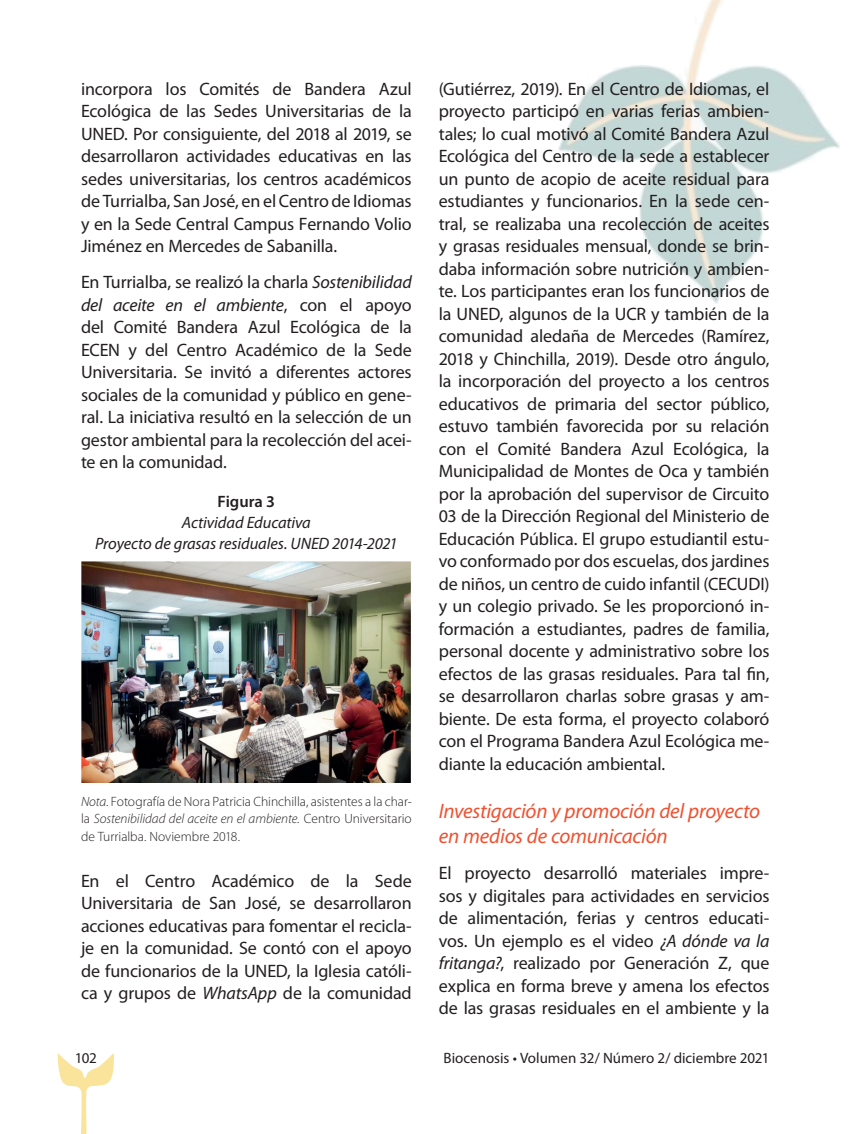
<style>
.page{position:relative;width:864px;height:1134px;background:#fff}
.page>*{position:absolute;margin:0;border:0;box-sizing:border-box;transform-origin:0 0}
.t1{font:italic 21px/25.5px "Myriad Pro";letter-spacing:-.01em;color:#f05130}
.t2{font:18px/22.5px "Myriad Pro";letter-spacing:-.01em;color:#231f20;text-align:justify}
.t3{font:italic 16.5px/21px "Myriad Pro";letter-spacing:-.01em;color:#231f20;text-align:center}
.t4{font:600 16.5px "Myriad Pro";letter-spacing:-.005em;color:#231f20}
.t5{font:15px "Myriad Pro";color:#231f20}
.t6{font:300 13.5px/18px "Myriad Pro";letter-spacing:-.005em;color:#231f20;text-align:justify}
.s1{font-style:italic}
</style>
<div class="page">
<svg style="left:57px;top:1053px;width:57px;height:81px"></svg>
<img style="left:558px;top:0;width:282px;height:304px">
<img style="left:81px;top:562px;width:330px;height:220px">
<p class="t2" style="left:81px;top:78px;width:332px">incorpora los Comités de Bandera Azul Ecológica de las Sedes Universitarias de la UNED. Por consiguiente, del 2018 al 2019, se desarrollaron actividades educativas en las sedes universitarias, los centros académicos de Turrialba, San José, en el Centro de Idiomas y en la Sede Central Campus Fernando Volio Jiménez en Mercedes de Sabanilla.</p>
<p class="t2" style="left:81px;top:271px;width:332px">En Turrialba, se realizó la charla <span class="s1">Sostenibilidad del aceite en el ambiente</span>, con el apoyo del Comité Bandera Azul Ecológica de la ECEN y del Centro Académico de la Sede Universitaria. Se invitó a diferentes actores sociales de la comunidad y público en gene&shy;ral. La iniciativa resultó en la selección de un gestor ambiental para la recolección del acei&shy;te en la comunidad.</p>
<p class="t4" style="left:218px;top:492px;width:59px">Figura 3</p>
<p class="t3" style="left:95px;top:512px;width:304px">Actividad Educativa<br>Proyecto de grasas residuales. UNED 2014-2021</p>
<p class="t6" style="left:81px;top:792px;width:332px"><span class="s1">Nota.</span> Fotografía de Nora Patricia Chinchilla, asistentes a la char&shy;la <span class="s1">Sostenibilidad del aceite en el ambiente.</span> Centro Universitario de Turrialba. Noviembre 2018.</p>
<p class="t2" style="left:81px;top:870px;width:332px">En el Centro Académico de la Sede Universitaria de San José, se desarrollaron acciones educativas para fomentar el recicla&shy;je en la comunidad. Se contó con el apoyo de funcionarios de la UNED, la Iglesia católi&shy;ca y grupos de <span class="s1">WhatsApp</span> de la comunidad</p>
<p class="t2" style="left:439px;top:78px;width:332px">(Gutiérrez, 2019). En el Centro de Idiomas, el proyecto participó en varias ferias ambien&shy;tales; lo cual motivó al Comité Bandera Azul Ecológica del Centro de la sede a establecer un punto de acopio de aceite residual para estudiantes y funcionarios. En la sede cen&shy;tral, se realizaba una recolección de aceites y grasas residuales mensual, donde se brin&shy;daba información sobre nutrición y ambien&shy;te. Los participantes eran los funcionarios de la UNED, algunos de la UCR y también de la comunidad aledaña de Mercedes (Ramírez, 2018 y Chinchilla, 2019). Desde otro ángulo, la incorporación del proyecto a los centros educativos de primaria del sector público, estuvo también favorecida por su relación con el Comité Bandera Azul Ecológica, la Municipalidad de Montes de Oca y también por la aprobación del supervisor de Circuito 03 de la Dirección Regional del Ministerio de Educación Pública. El grupo estudiantil estu&shy;vo conformado por dos escuelas, dos jardines de niños, un centro de cuido infantil (CECUDI) y un colegio privado. Se les proporcionó in&shy;formación a estudiantes, padres de familia, personal docente y administrativo sobre los efectos de las grasas residuales. Para tal fin, se desarrollaron charlas sobre grasas y am&shy;biente. De esta forma, el proyecto colaboró con el Programa Bandera Azul Ecológica me&shy;diante la educación ambiental.</p>
<p class="t1" style="left:439px;top:798px;width:323px">Investigación y promoción del proyecto en medios de comunicación</p>
<p class="t2" style="left:439px;top:862px;width:332px">El proyecto desarrolló materiales impre&shy;sos y digitales para actividades en servicios de alimentación, ferias y centros educati&shy;vos. Un ejemplo es el video <span class="s1">¿A dónde va la fritanga?</span>, realizado por Generación Z, que explica en forma breve y amena los efectos de las grasas residuales en el ambiente y la</p>
<p class="t5" style="left:75px;top:1050px;width:24px">102</p>
<p class="t5" style="left:444px;top:1050px;width:327px">Biocenosis • Volumen 32/ Número 2/ diciembre 2021</p>
</div>
